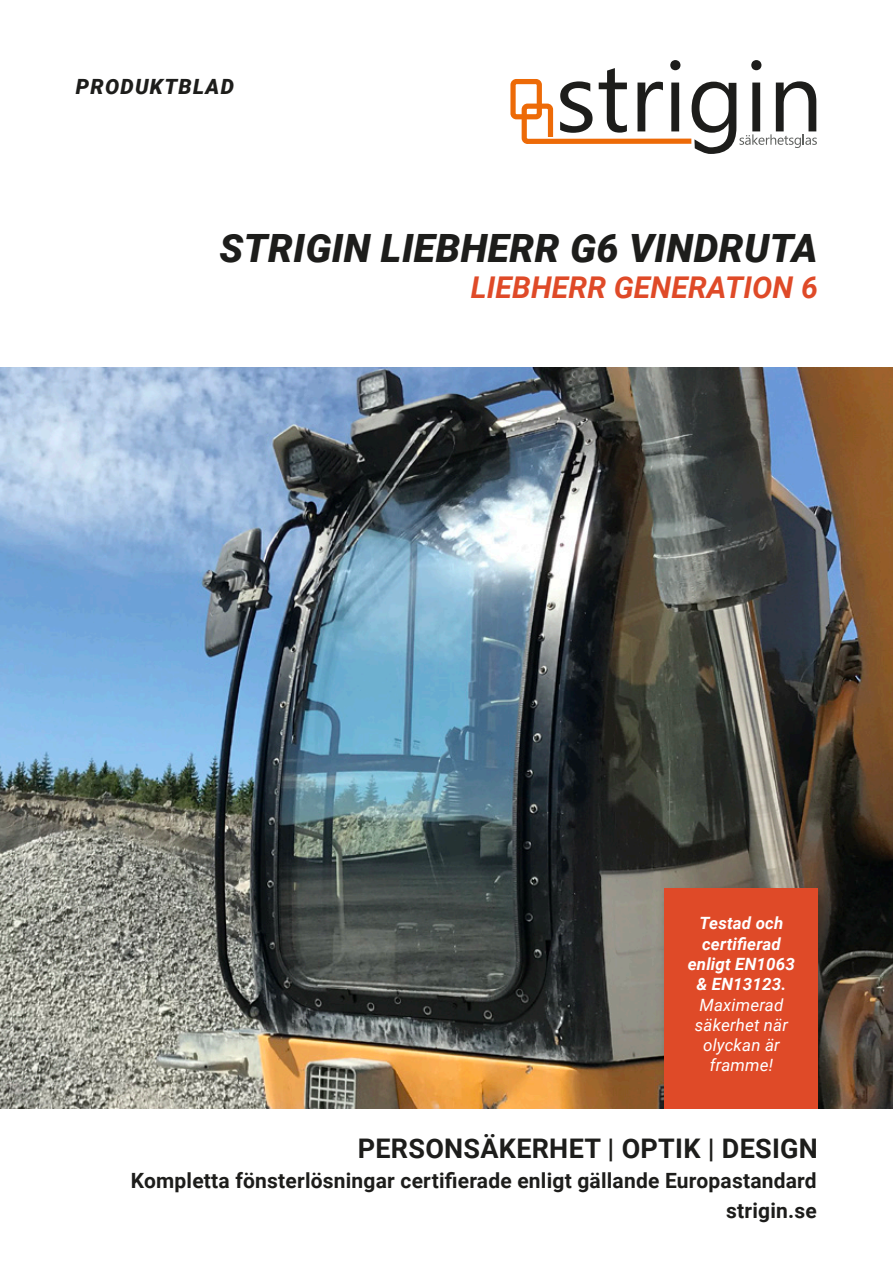
<style>
.page{position:relative;width:893px;height:1263px;background:#fff}
.page>*{position:absolute;margin:0;border:0;box-sizing:border-box;transform-origin:0 0}
.t1{font:italic 900 39px "Roboto";letter-spacing:.01em;color:#1d1d1b}
.t2{font:italic 700 30px "Roboto";letter-spacing:.005em;color:#df4a28}
.t3{font:700 27px "Roboto";letter-spacing:.01em;color:#1d1d1b}
.t4{font:700 21px/30.2px "Roboto";letter-spacing:.01em;color:#1d1d1b;text-align:right}
.t5{font:italic 900 21px "Roboto";letter-spacing:.06em;color:#1d1d1b}
.t6{font:italic 700 16.95px/20.2px "Roboto";letter-spacing:.01em;color:#fff;text-align:center}
.t7{font:italic 16.95px/20.2px "Roboto";letter-spacing:.01em;color:#fff;text-align:center}
</style>
<div class="page">
<img style="left:0;top:368px;width:893px;height:741px">
<div style="left:660px;top:886px;width:172px;height:253px;background:#1d1d1b;opacity:.43"></div>
<div style="left:665px;top:888px;width:153px;height:235px;background:#df4a28"></div>
<div style="left:0;top:1110px;width:893px;height:153px;background:#fff"></div>
<div style="left:522px;top:104px;width:31px;height:40px;border:5px solid #ed6a07;border-radius:3px"></div>
<svg style="left:560px;top:81px;width:33px;height:52px"></svg>
<svg style="left:599px;top:68px;width:28px;height:65px"></svg>
<svg style="left:637px;top:82px;width:26px;height:49px"></svg>
<svg style="left:670px;top:60px;width:10px;height:71px"></svg>
<svg style="left:692px;top:60px;width:125px;height:94px"></svg>
<div style="left:510px;top:79px;width:32px;height:40px;border:5px solid #ed6a07;border-radius:3px"></div>
<div style="left:528px;top:137px;width:27px;height:7px;background:#fadac2"></div>
<div style="left:527px;top:139px;width:164px;height:5px;background:#ed6a07"></div>
<p class="t5" style="left:76px;top:71px;width:160px">PRODUKTBLAD</p>
<h1 class="t1" style="left:219px;top:221px;width:600px">STRIGIN LIEBHERR G6 VINDRUTA</h1>
<h2 class="t2" style="left:471px;top:267px;width:349px">LIEBHERR GENERATION 6</h2>
<p class="t6" style="left:688px;top:913px;width:109px">Testad och certifierad enligt EN1063 &amp; EN13123.</p>
<p class="t7" style="left:695px;top:994px;width:95px">Maximerad säkerhet när olyckan är framme!</p>
<p class="t3" style="left:358px;top:1129px;width:462px">PERSONSÄKERHET | OPTIK | DESIGN</p>
<p class="t4" style="left:131px;top:1164px;width:687px">Kompletta fönsterlösningar certifierade enligt gällande Europastandard strigin.se</p>
</div>
